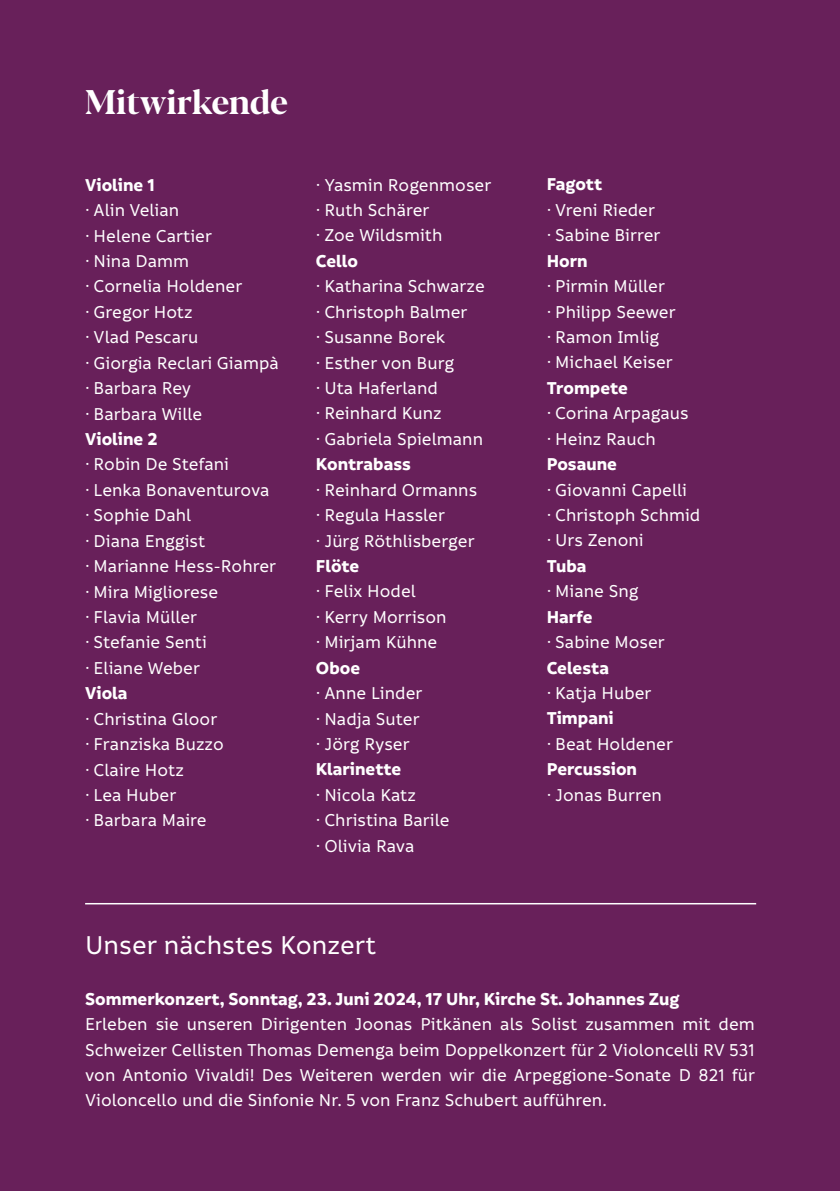
<style>
.page{position:relative;width:840px;height:1191px;background:#fff}
.page>*{position:absolute;margin:0;border:0;box-sizing:border-box;transform-origin:0 0}
.t1{font:700 34px "Blacker Display";letter-spacing:-.005em;color:#fff}
.t2{font:500 27.8px "Informative";color:#fff}
.t3{font:500 18.4px/25.4px "Informative";color:#fff}
.t4{font:700 18.4px "Informative";color:#fff}
</style>
<div class="page">
<div style="left:0;top:0;width:839px;height:1191px;background:#68205a"></div>
<hr style="left:85px;top:903px;width:670px;height:1px;background:#fff">
<h1 class="t1" style="left:85px;top:82px;width:204px">Mitwirkende</h1>
<p class="t4" style="left:85px;top:174px;width:71px">Violine 1</p>
<p class="t3" style="left:85px;top:198px;width:195px">· Alin Velian<br>· Helene Cartier<br>· Nina Damm<br>· Cornelia Holdener<br>· Gregor Hotz<br>· Vlad Pescaru<br>· Giorgia Reclari Giampà · Barbara Rey<br>· Barbara Wille</p>
<p class="t4" style="left:85px;top:428px;width:74px">Violine 2</p>
<p class="t3" style="left:85px;top:452px;width:192px">· Robin De Stefani<br>· Lenka Bonaventurova · Sophie Dahl<br>· Diana Enggist<br>· Marianne Hess-Rohrer · Mira Migliorese<br>· Flavia Müller<br>· Stefanie Senti<br>· Eliane Weber</p>
<p class="t4" style="left:85px;top:683px;width:44px">Viola</p>
<p class="t3" style="left:85px;top:706px;width:140px">· Christina Gloor · Franziska Buzzo · Claire Hotz<br>· Lea Huber<br>· Barbara Maire</p>
<p class="t3" style="left:316px;top:172px;width:177px">· Yasmin Rogenmoser · Ruth Schärer<br>· Zoe Wildsmith</p>
<p class="t4" style="left:316px;top:250px;width:44px">Cello</p>
<p class="t3" style="left:316px;top:274px;width:170px">· Katharina Schwarze · Christoph Balmer<br>· Susanne Borek<br>· Esther von Burg<br>· Uta Haferland<br>· Reinhard Kunz<br>· Gabriela Spielmann</p>
<p class="t4" style="left:316px;top:454px;width:96px">Kontrabass</p>
<p class="t3" style="left:316px;top:477px;width:163px">· Reinhard Ormanns · Regula Hassler<br>· Jürg Röthlisberger</p>
<p class="t4" style="left:316px;top:555px;width:45px">Flöte</p>
<p class="t3" style="left:316px;top:579px;width:132px">· Felix Hodel<br>· Kerry Morrison · Mirjam Kühne</p>
<p class="t4" style="left:316px;top:657px;width:46px">Oboe</p>
<p class="t3" style="left:316px;top:681px;width:108px">· Anne Linder · Nadja Suter · Jörg Ryser</p>
<p class="t4" style="left:316px;top:759px;width:87px">Klarinette</p>
<p class="t3" style="left:316px;top:782px;width:135px">· Nicola Katz<br>· Christina Barile · Olivia Rava</p>
<p class="t4" style="left:546px;top:174px;width:57px">Fagott</p>
<p class="t3" style="left:546px;top:198px;width:115px">· Vreni Rieder · Sabine Birrer</p>
<p class="t4" style="left:546px;top:250px;width:42px">Horn</p>
<p class="t3" style="left:546px;top:274px;width:130px">· Pirmin Müller<br>· Philipp Seewer · Ramon Imlig<br>· Michael Keiser</p>
<p class="t4" style="left:546px;top:377px;width:83px">Trompete</p>
<p class="t3" style="left:546px;top:401px;width:143px">· Corina Arpagaus · Heinz Rauch</p>
<p class="t4" style="left:546px;top:453px;width:72px">Posaune</p>
<p class="t3" style="left:546px;top:477px;width:155px">· Giovanni Capelli<br>· Christoph Schmid · Urs Zenoni</p>
<p class="t4" style="left:546px;top:555px;width:41px">Tuba</p>
<p class="t3" style="left:546px;top:579px;width:93px">· Miane Sng</p>
<p class="t4" style="left:546px;top:606px;width:47px">Harfe</p>
<p class="t3" style="left:546px;top:630px;width:120px">· Sabine Moser</p>
<p class="t4" style="left:546px;top:657px;width:64px">Celesta</p>
<p class="t3" style="left:546px;top:681px;width:106px">· Katja Huber</p>
<p class="t4" style="left:546px;top:708px;width:68px">Timpani</p>
<p class="t3" style="left:546px;top:731px;width:128px">· Beat Holdener</p>
<p class="t4" style="left:546px;top:758px;width:92px">Percussion</p>
<p class="t3" style="left:546px;top:782px;width:117px">· Jonas Burren</p>
<h2 class="t2" style="left:85px;top:930px;width:292px">Unser nächstes Konzert</h2>
<p class="t4" style="left:85px;top:988px;width:595px">Sommerkonzert, Sonntag, 23. Juni 2024, 17 Uhr, Kirche St. Johannes Zug</p>
<p class="t3" style="left:85px;top:1012px;width:671px;text-align:justify">Erleben sie unseren Dirigenten Joonas Pitkänen als Solist zusammen mit dem Schweizer Cellisten Thomas Demenga beim Doppelkonzert für 2 Violoncelli RV 531 von Antonio Vivaldi! Des Weiteren werden wir die Arpeggione-Sonate D 821 für Violoncello und die Sinfonie Nr. 5 von Franz Schubert aufführen.</p>
</div>
